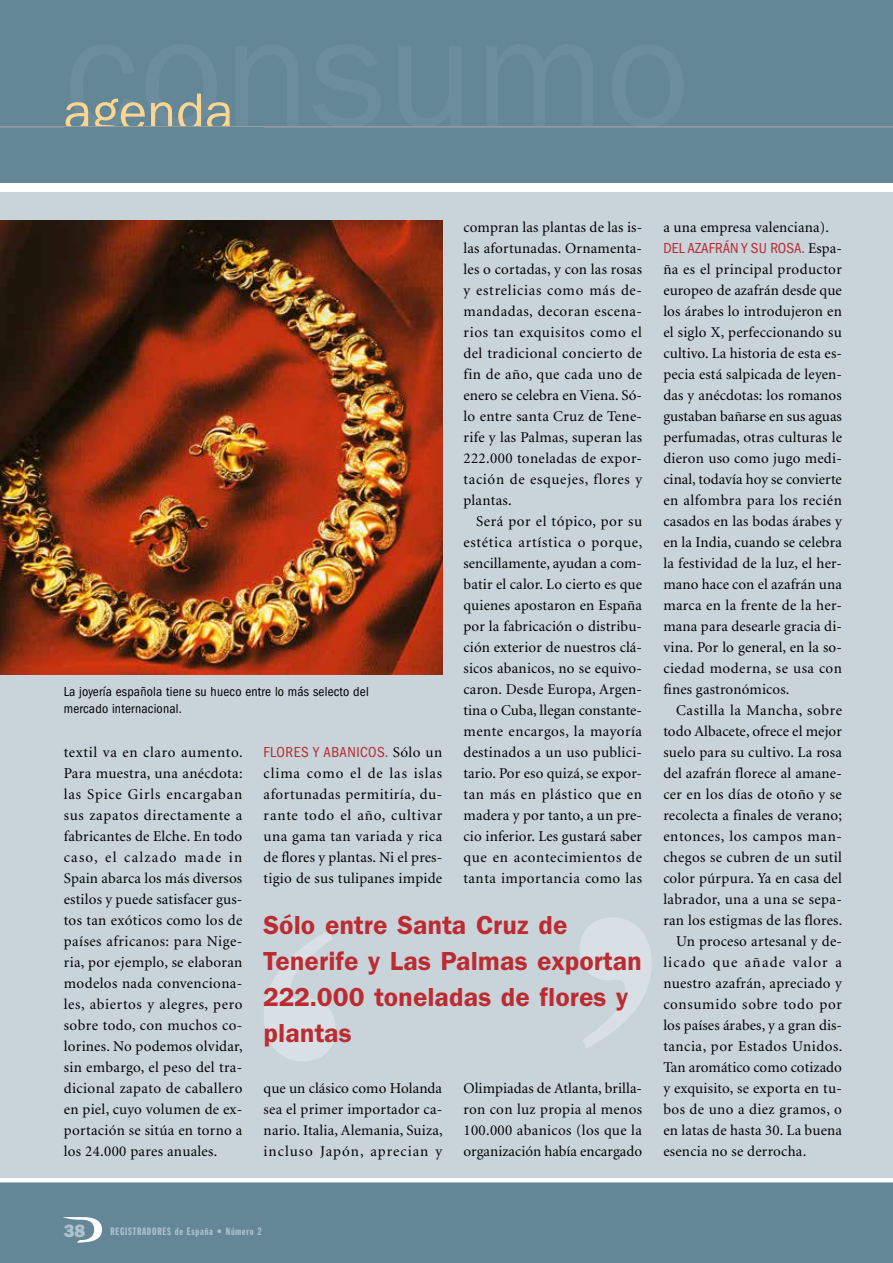
<style>
.page{position:relative;width:893px;height:1263px;background:#648798}
.page>*{position:absolute;margin:0;border:0;box-sizing:border-box;transform-origin:0 0}
.t1{font:54px "Franklin Gothic";color:#fcd591}
.t2{font:700 27px/36px "Franklin Gothic";color:#bc2b30}
.t3{font:800 18px "Franklin Gothic";color:#aec2ce}
.t4{font:15px/21px "Minion";letter-spacing:.015em;color:#000;text-align:justify}
.t5{font:15px "Minion";letter-spacing:.04em;color:#000}
.t6{font:15px "Minion";letter-spacing:.035em;color:#000}
.t7{font:condensed 15px "Franklin Gothic";letter-spacing:.01em;color:#bc2b30}
.t8{font:condensed 15px "Franklin Gothic";letter-spacing:.03em;color:#bc2b30}
.t9{font:15px "Minion";letter-spacing:.045em;color:#000}
.t10{font:15px "Minion";letter-spacing:.075em;color:#000}
.t11{font:condensed 13.5px/16.5px "Franklin Gothic";letter-spacing:.015em;color:#000}
.t12{font:10.5px "Franklin Gothic Extra Cond";letter-spacing:.075em;color:#aec2ce}
.s1{font-family:"Minion";font-stretch:normal;color:#000}
</style>
<div class="page">
<svg style="left:63px;top:1217px;width:39px;height:26px"></svg>
<div style="left:0;top:191px;width:893px;height:991px;background:#c8d3da"></div>
<hr style="left:0;top:1178px;width:893px;height:4px;background:#fff">
<div style="left:0;top:183px;width:893px;height:8px;background:#fff"></div>
<img style="left:0;top:220px;width:442px;height:454px">
<svg style="left:580px;top:918px;width:72px;height:130px"></svg>
<svg style="left:264px;top:931px;width:71px;height:130px"></svg>
<hr style="left:0;top:126px;width:893px;height:2px;background:#9d9d9c">
<h1 class="t1" style="left:64px;top:76px;width:171px">agenda</h1>
<p class="t4" style="left:463px;top:217px;width:180px">compran las plantas de las is&shy;las afortunadas. Ornamenta&shy;les o cortadas, y con las rosas y estrelicias como más de&shy;mandadas, decoran escena&shy;rios tan exquisitos como el del tradicional concierto de fin de año, que cada uno de enero se celebra en Viena. Só&shy;lo entre santa Cruz de Tene&shy;rife y las Palmas, superan las 222.000 toneladas de expor&shy;tación de esquejes, flores y plantas.</p>
<p class="t4" style="left:463px;top:511px;width:180px;text-indent:13px">Será por el tópico, por su estética artística o porque, sencillamente, ayudan a com&shy;batir el calor. Lo cierto es que quienes apostaron en España por la fabricación o distribu&shy;ción exterior de nuestros clá&shy;sicos abanicos, no se equivo&shy;caron. Desde Europa, Argen&shy;tina o Cuba, llegan constante&shy;mente encargos, la mayoría destinados a un uso publici&shy;tario. Por eso quizá, se expor&shy;tan más en plástico que en madera y por tanto, a un pre&shy;cio inferior. Les gustará saber que en acontecimientos de tanta importancia como las</p>
<p class="t11" style="left:64px;top:684px;width:307px">La joyería española tiene su hueco entre lo más selecto del mercado internacional.</p>
<p class="t8" style="left:264px;top:743px;width:180px">FLORES Y ABANICOS. <span class="s1">Sólo un</span></p>
<p class="t4" style="left:264px;top:763px;width:180px">clima como el de las islas afortunadas permitiría, du&shy;rante todo el año, cultivar una gama tan variada y rica de flores y plantas. Ni el pres&shy;tigio de sus tulipanes impide</p>
<p class="t4" style="left:64px;top:742px;width:180px">textil va en claro aumento.<br>Para muestra, una anécdota: las Spice Girls encargaban sus zapatos directamente a fabricantes de Elche. En todo caso, el calzado made in Spain abarca los más diversos estilos y puede satisfacer gus&shy;tos tan exóticos como los de países africanos: para Nige&shy;ria, por ejemplo, se elaboran modelos nada convenciona&shy;les, abiertos y alegres, pero sobre todo, con muchos co&shy;lorines. No podemos olvidar, sin embargo, el peso del tra&shy;dicional zapato de caballero en piel, cuyo volumen de ex&shy;portación se sitúa en torno a los 24.000 pares anuales.</p>
<h2 class="t2" style="left:264px;top:909px;width:380px">Sólo entre Santa Cruz de<br>Tenerife y Las Palmas exportan<br>222.000 toneladas de flores y plantas</h2>
<p class="t4" style="left:463px;top:1078px;width:180px">Olimpiadas de Atlanta, brilla&shy;ron con luz propia al menos 100.000 abanicos (los que la organización había encargado</p>
<p class="t4" style="left:264px;top:1078px;width:181px">que un clásico como Holanda sea el primer importador ca&shy;nario. Italia, Alemania, Suiza, incluso Japón, aprecian y</p>
<p class="t4" style="left:663px;top:217px;width:167px">a una empresa valenciana).</p>
<p class="t7" style="left:663px;top:239px;width:180px">DEL AZAFRÁN Y SU ROSA. <span class="s1">Espa-</span></p>
<p class="t4" style="left:663px;top:259px;width:180px">ña es el principal productor europeo de azafrán desde que los árabes lo introdujeron en el siglo X, perfeccionando su cultivo. La historia de esta es&shy;pecia está salpicada de leyen&shy;das y anécdotas: los romanos gustaban bañarse en sus aguas perfumadas, otras culturas le dieron uso como jugo medi&shy;cinal, todavía hoy se convierte en alfombra para los recién casados en las bodas árabes y en la India, cuando se celebra la festividad de la luz, el her&shy;mano hace con el azafrán una marca en la frente de la her&shy;mana para desearle gracia di&shy;vina. Por lo general, en la so&shy;ciedad moderna, se usa con fines gastronómicos.</p>
<p class="t5" style="left:676px;top:702px;width:167px">Castilla la Mancha, sobre</p>
<p class="t4" style="left:663px;top:721px;width:180px">todo Albacete, ofrece el mejor</p>
<p class="t4" style="left:663px;top:742px;width:180px">suelo para su cultivo. La rosa</p>
<p class="t4" style="left:663px;top:763px;width:180px">del azafrán florece al amane-</p>
<p class="t4" style="left:663px;top:784px;width:180px">cer en los días de otoño y se</p>
<p class="t4" style="left:663px;top:805px;width:180px">recolecta a finales de verano;</p>
<p class="t5" style="left:663px;top:828px;width:180px">entonces, los campos man-</p>
<p class="t4" style="left:663px;top:847px;width:180px">chegos se cubren de un sutil</p>
<p class="t4" style="left:663px;top:868px;width:180px">color púrpura. Ya en casa del</p>
<p class="t4" style="left:663px;top:889px;width:180px">labrador, una a una se sepa-</p>
<p class="t4" style="left:663px;top:910px;width:181px">ran los estigmas de las flores.</p>
<p class="t4" style="left:676px;top:931px;width:167px">Un proceso artesanal y de-</p>
<p class="t10" style="left:663px;top:954px;width:180px">licado que añade valor a</p>
<p class="t4" style="left:663px;top:973px;width:180px">nuestro azafrán, apreciado y</p>
<p class="t9" style="left:663px;top:996px;width:180px">consumido sobre todo por</p>
<p class="t4" style="left:663px;top:1015px;width:180px">los países árabes, y a gran dis-</p>
<p class="t6" style="left:663px;top:1038px;width:181px">tancia, por Estados Unidos.</p>
<p class="t4" style="left:663px;top:1057px;width:180px">Tan aromático como cotizado</p>
<p class="t4" style="left:663px;top:1078px;width:180px">y exquisito, se exporta en tu-</p>
<p class="t4" style="left:663px;top:1099px;width:180px">bos de uno a diez gramos, o</p>
<p class="t4" style="left:663px;top:1120px;width:180px">en latas de hasta 30. La buena</p>
<p class="t4" style="left:663px;top:1141px;width:144px">esencia no se derrocha.</p>
<p class="t3" style="left:64px;top:1220px;width:23px">38</p>
<p class="t12" style="left:111px;top:1225px;width:152px">REGISTRADORES de España • Número 2</p>
</div>
